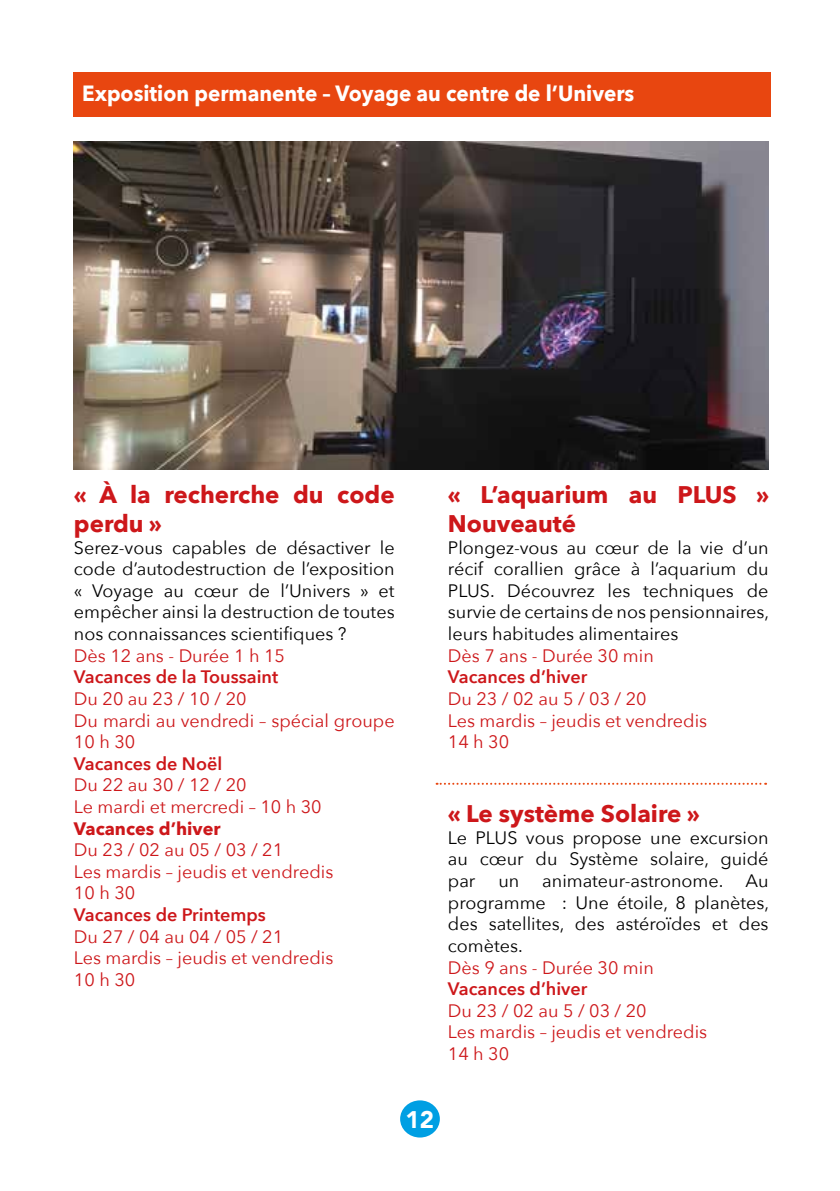
<style>
.page{position:relative;width:840px;height:1191px;background:#fff}
.page>*{position:absolute;margin:0;border:0;box-sizing:border-box;transform-origin:0 0}
.t1{font:700 24px/28.8px "Avenir Next";color:#cd171a}
.t2{font:900 24px "Avenir";color:#fff}
.t3{font:700 22px "Avenir Next";color:#fff;scale:.94 1}
.t4{font:18px/21.6px "Avenir Next";color:#000;text-align:justify}
.t5{font:18px/21.6px "Avenir Next";color:#cd171a}
.t6{font:600 18px "Avenir Next";color:#cd171a}
.t7{font:700 18px "Avenir Next";color:#cd171a}
</style>
<div class="page">
<div style="left:400px;top:1100px;width:39px;height:37px;background:#009fe3;border-radius:50%"></div>
<img style="left:74px;top:142px;width:694px;height:327px">
<div style="left:73px;top:72px;width:696px;height:44px;background:#e84610"></div>
<svg style="left:436px;top:782px;width:329px;height:2px"></svg>
<p class="t3" style="left:82px;top:74px;width:588px">Exposition permanente – Voyage au centre de l’Univers</p>
<h1 class="t1" style="left:74px;top:480px;width:322px">« À la recherche du code perdu »</h1>
<p class="t4" style="left:74px;top:536px;width:322px">Serez-vous capables de désactiver le code d’autodestruction de l’exposition « Voyage au cœur de l’Univers » et empêcher ainsi la destruction de toutes nos connaissances scientifiques ?</p>
<p class="t5" style="left:74px;top:644px;width:212px">Dès 12 ans - Durée 1 h 15</p>
<p class="t6" style="left:74px;top:661px;width:205px">Vacances de la Toussaint</p>
<p class="t5" style="left:74px;top:687px;width:322px">Du 20 au 23 / 10 / 20<br>Du mardi au vendredi – spécial groupe<br>10 h 30</p>
<p class="t6" style="left:74px;top:748px;width:150px">Vacances de Noël</p>
<p class="t5" style="left:74px;top:773px;width:249px">Du 22 au 30 / 12 / 20<br>Le mardi et mercredi – 10 h 30</p>
<p class="t7" style="left:74px;top:812px;width:148px">Vacances d’hiver</p>
<p class="t5" style="left:74px;top:838px;width:261px">Du 23 / 02 au 05 / 03 / 21<br>Les mardis – jeudis et vendredis<br>10 h 30</p>
<p class="t6" style="left:74px;top:899px;width:193px">Vacances de Printemps</p>
<p class="t5" style="left:74px;top:924px;width:261px">Du 27 / 04 au 04 / 05 / 21<br>Les mardis – jeudis et vendredis<br>10 h 30</p>
<h1 class="t1" style="left:447px;top:480px;width:323px">« L’aquarium au PLUS »<br>Nouveauté</h1>
<p class="t4" style="left:447px;top:536px;width:322px">Plongez-vous au cœur de la vie d’un récif corallien grâce à l’aquarium du PLUS. Découvrez les techniques de survie de certains de nos pensionnaires, leurs habitudes alimentaires</p>
<p class="t5" style="left:447px;top:644px;width:207px">Dès 7 ans - Durée 30 min</p>
<p class="t6" style="left:447px;top:661px;width:141px">Vacances d’hiver</p>
<p class="t5" style="left:447px;top:687px;width:261px">Du 23 / 02 au 5 / 03 / 20<br>Les mardis – jeudis et vendredis<br>14 h 30</p>
<h1 class="t1" style="left:447px;top:799px;width:253px">« Le système Solaire »</h1>
<p class="t4" style="left:447px;top:826px;width:322px">Le PLUS vous propose une excursion au cœur du Système solaire, guidé par</p>
<p class="t4" style="left:447px;top:869px;width:322px;text-indent:94px">animateur-astronome. Au programme : Une étoile, 8 planètes, des satellites, des astéroïdes et des comètes.</p>
<p class="t5" style="left:447px;top:955px;width:207px">Dès 9 ans - Durée 30 min</p>
<p class="t6" style="left:447px;top:973px;width:141px">Vacances d’hiver</p>
<p class="t5" style="left:447px;top:999px;width:261px">Du 23 / 02 au 5 / 03 / 20<br>Les mardis – jeudis et vendredis<br>14 h 30</p>
<p class="t4" style="left:498px;top:869px;width:22px">un</p>
<h1 class="t2" style="left:405px;top:1099px;width:30px">12</h1>
</div>
